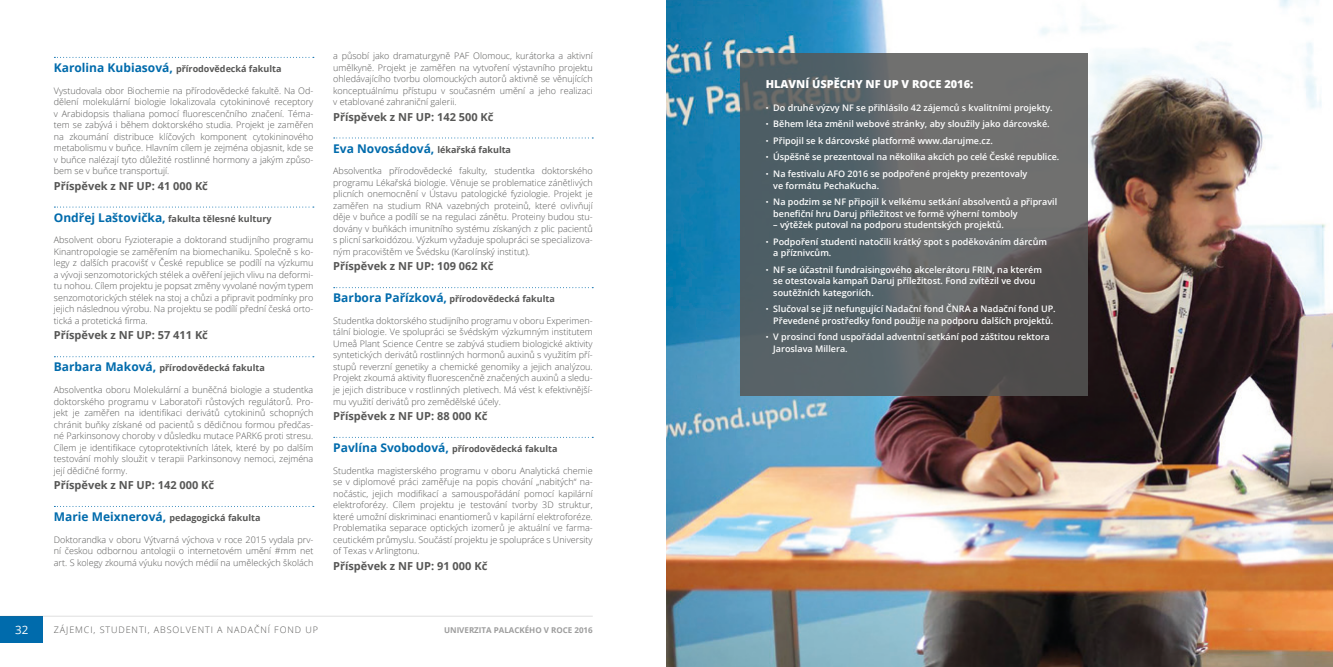
<style>
.page{position:relative;width:1333px;height:667px;background:#fff}
.page>*{position:absolute;margin:0;border:0;box-sizing:border-box;transform-origin:0 0}
.t1{font:11.5px "Open Sans";color:#fff}
.t2{font:700 11px "Open Sans";color:#575756}
.t3{font:800 11px "Open Sans";color:#fff}
.t4{font:300 9px/11.5px "Open Sans";color:#575756;text-align:justify}
.t5{font:600 9px/11.5px "Open Sans";color:#fff}
.t6{font:700 9px "Open Sans";color:#575756}
.t7{font:300 9px "Open Sans";letter-spacing:.1em;color:#575756}
.t8{font:700 8px "Open Sans";color:#9d9d9d}
.s1{font-size:12px;color:#006bac}
.s2{font-family:"Fira Sans";font-weight:400}
</style>
<div class="page">
<div style="left:0;top:615px;width:43px;height:26px;background:#006bac"></div>
<hr style="left:0;top:615px;width:592px;height:1px;background:#575756">
<svg style="left:54px;top:57px;width:260px;height:1px"></svg>
<svg style="left:54px;top:206px;width:260px;height:1px"></svg>
<svg style="left:54px;top:356px;width:260px;height:1px"></svg>
<svg style="left:334px;top:137px;width:259px;height:1px"></svg>
<svg style="left:334px;top:287px;width:259px;height:1px"></svg>
<svg style="left:334px;top:436px;width:259px;height:1px"></svg>
<img style="left:666px;top:0;width:666px;height:666px">
<svg style="left:740px;top:54px;width:347px;height:341px;background:#5c6265"></svg>
<p class="t1" style="left:15px;top:621px;width:15px">32</p>
<p class="t6" style="left:54px;top:62px;width:229px"><span class="s1">Karolina Kubiasová,</span> přírodovědecká fakulta</p>
<p class="t4" style="left:54px;top:84px;width:261px">Vystudovala obor Biochemie na přírodovědecké fakultě. Na Od&shy;dělení molekulární biologie lokalizovala cytokininové receptory v Arabidopsis thaliana pomocí fluorescenčního značení. Téma&shy;tem se zabývá i během doktorského studia. Projekt je zaměřen na zkoumání distribuce klíčových komponent cytokininového metabolismu v buňce. Hlavním cílem je zejména objasnit, kde se v buňce nalézají tyto důležité rostlinné hormony a jakým způso&shy;bem se v buňce transportují.</p>
<p class="t2" style="left:54px;top:178px;width:156px">Příspěvek z NF UP: 41 000 Kč</p>
<p class="t6" style="left:54px;top:212px;width:219px"><span class="s1">Ondřej Laštovička,</span> fakulta tělesné kultury</p>
<p class="t4" style="left:54px;top:234px;width:261px">Absolvent oboru Fyzioterapie a doktorand studijního programu Kinantropologie se zaměřením na biomechaniku. Společně s ko&shy;legy z dalších pracovišť v České republice se podílí na výzkumu a vývoji senzomotorických stélek a ověření jejich vlivu na deformi&shy;tu nohou. Cílem projektu je popsat změny vyvolané novým typem senzomotorických stélek na stoj a chůzi a připravit podmínky pro jejich následnou výrobu. Na projektu se podílí přední česká orto&shy;tická a protetická firma.</p>
<p class="t2" style="left:54px;top:327px;width:156px">Příspěvek z NF UP: 57 411 Kč</p>
<p class="t6" style="left:54px;top:361px;width:212px"><span class="s1">Barbara Maková,</span> přírodovědecká fakulta</p>
<p class="t4" style="left:54px;top:383px;width:261px">Absolventka oboru Molekulární a buněčná biologie a studentka doktorského programu v Laboratoři růstových regulátorů. Pro&shy;jekt je zaměřen na identifikaci derivátů cytokininů schopných chránit buňky získané od pacientů s dědičnou formou předčas&shy;né Parkinsonovy choroby v důsledku mutace PARK6 proti stresu.<br>Cílem je identifikace cytoprotektivních látek, které by po dalším testování mohly sloužit v terapii Parkinsonovy nemoci, zejména její dědičné formy.</p>
<p class="t2" style="left:54px;top:477px;width:162px">Příspěvek z NF UP: 142 000 Kč</p>
<p class="t6" style="left:54px;top:511px;width:208px"><span class="s1">Marie Meixnerová,</span> pedagogická fakulta</p>
<p class="t4" style="left:54px;top:533px;width:261px">Doktorandka v oboru Výtvarná výchova v roce 2015 vydala prv&shy;ní českou odbornou antologii o internetovém umění #mm net art. S kolegy zkoumá výuku nových médií na uměleckých školách</p>
<p class="t4" style="left:333px;top:50px;width:261px">a působí jako dramaturgyně PAF Olomouc, kurátorka a aktivní umělkyně. Projekt je zaměřen na vytvoření výstavního projektu ohledávajícího tvorbu olomouckých autorů aktivně se věnujících konceptuálnímu přístupu v současném umění a jeho realizaci v etablované zahraniční galerii.</p>
<p class="t2" style="left:333px;top:109px;width:162px">Příspěvek z NF UP: 142 500 Kč</p>
<p class="t6" style="left:333px;top:143px;width:179px"><span class="s1">Eva Novosádová,</span> lékařská fakulta</p>
<p class="t4" style="left:333px;top:165px;width:261px">Absolventka přírodovědecké fakulty, studentka doktorského programu Lékařská biologie. Věnuje se problematice zánětlivých plicních onemocnění v Ústavu patologické fyziologie. Projekt je zaměřen na studium RNA vazebných proteinů, které ovlivňují děje v buňce a podílí se na regulaci zánětu. Proteiny budou stu&shy;dovány v buňkách imunitního systému získaných z plic pacientů s plicní sarkoidózou. Výzkum vyžaduje spolupráci se specializova&shy;ným pracovištěm ve Švédsku (Karolínský institut).</p>
<p class="t2" style="left:333px;top:258px;width:162px">Příspěvek z NF UP: 109 062 Kč</p>
<p class="t6" style="left:333px;top:292px;width:223px"><span class="s1">Barbora Pařízková,</span> přírodovědecká fakulta</p>
<p class="t4" style="left:333px;top:314px;width:261px">Studentka doktorského studijního programu v oboru Experimen&shy;tální biologie. Ve spolupráci se švédským výzkumným institutem Umeå Plant Science Centre se zabývá studiem biologické aktivity syntetických derivátů rostlinných hormonů auxinů s využitím pří&shy;stupů reverzní genetiky a chemické genomiky a jejich analýzou.<br>Projekt zkoumá aktivity fluorescenčně značených auxinů a sledu&shy;je jejich distribuce v rostlinných pletivech. Má vést k efektivnější&shy;mu využití derivátů pro zemědělské účely.</p>
<p class="t2" style="left:333px;top:408px;width:156px">Příspěvek z NF UP: 88 000 Kč</p>
<p class="t6" style="left:333px;top:442px;width:226px"><span class="s1">Pavlína Svobodová,</span> přírodovědecká fakulta</p>
<p class="t4" style="left:333px;top:464px;width:261px">Studentka magisterského programu v oboru Analytická chemie se v diplomové práci zaměřuje na popis chování „nabitých“ na&shy;nočástic, jejich modifikací a samouspořádání pomocí kapilární elektroforézy. Cílem projektu je testování tvorby 3D struktur, které umožní diskriminaci enantiomerů v kapilární elektroforéze.<br>Problematika separace optických izomerů je aktuální ve farma&shy;ceutickém průmyslu. Součástí projektu je spolupráce s University of Texas v Arlingtonu.</p>
<p class="t2" style="left:333px;top:557px;width:156px">Příspěvek z NF UP: 91 000 Kč</p>
<p class="t7" style="left:54px;top:622px;width:266px">ZÁJEMCI, STUDENTI, ABSOLVENTI A NADAČNÍ FOND UP</p>
<p class="t8" style="left:444px;top:623px;width:150px">UNIVERZITA PALACKÉHO V ROCE 2016</p>
<p class="t3" style="left:765px;top:75px;width:209px">HLAVNÍ ÚSPĚCHY NF UP V ROCE 2016:</p>
<p class="t5" style="left:765px;top:102px;width:288px"><span class="s2">•</span> Do druhé výzvy NF se přihlásilo 42 zájemců s kvalitními projekty.</p>
<p class="t5" style="left:765px;top:118px;width:285px"><span class="s2">•</span> Během léta změnil webové stránky, aby sloužily jako dárcovské.</p>
<p class="t5" style="left:765px;top:135px;width:228px"><span class="s2">•</span> Připojil se k dárcovské platformě www.darujme.cz.</p>
<p class="t5" style="left:765px;top:151px;width:295px"><span class="s2">•</span> Úspěšně se prezentoval na několika akcích po celé České republice.</p>
<p class="t5" style="left:773px;top:168px;width:255px;text-indent:-8px"><span class="s2">•</span> Na festivalu AFO 2016 se podpořené projekty prezentovaly ve formátu PechaKucha.</p>
<p class="t5" style="left:773px;top:196px;width:285px;text-indent:-8px"><span class="s2">•</span> Na podzim se NF připojil k velkému setkání absolventů a připravil benefiční hru Daruj příležitost ve formě výherní tomboly</p>
<p class="t5" style="left:773px;top:219px;width:232px">– výtěžek putoval na podporu studentských projektů.</p>
<p class="t5" style="left:773px;top:235px;width:275px;text-indent:-8px"><span class="s2">•</span> Podpoření studenti natočili krátký spot s poděkováním dárcům a příznivcům.</p>
<p class="t5" style="left:773px;top:263px;width:270px;text-indent:-8px"><span class="s2">•</span> NF se účastnil fundraisingového akcelerátoru FRIN, na kterém se otestovala kampaň Daruj příležitost. Fond zvítězil ve dvou soutěžních kategoriích.</p>
<p class="t5" style="left:765px;top:303px;width:291px;text-align:center"><span class="s2">•</span> Slučoval se již nefungující Nadační fond ČNRA a Nadační fond UP.<br>Převedené prostředky fond použije na podporu dalších projektů.</p>
<p class="t5" style="left:773px;top:331px;width:278px;text-indent:-8px"><span class="s2">•</span> V prosinci fond uspořádal adventní setkání pod záštitou rektora<br>Jaroslava Millera.</p>
</div>
